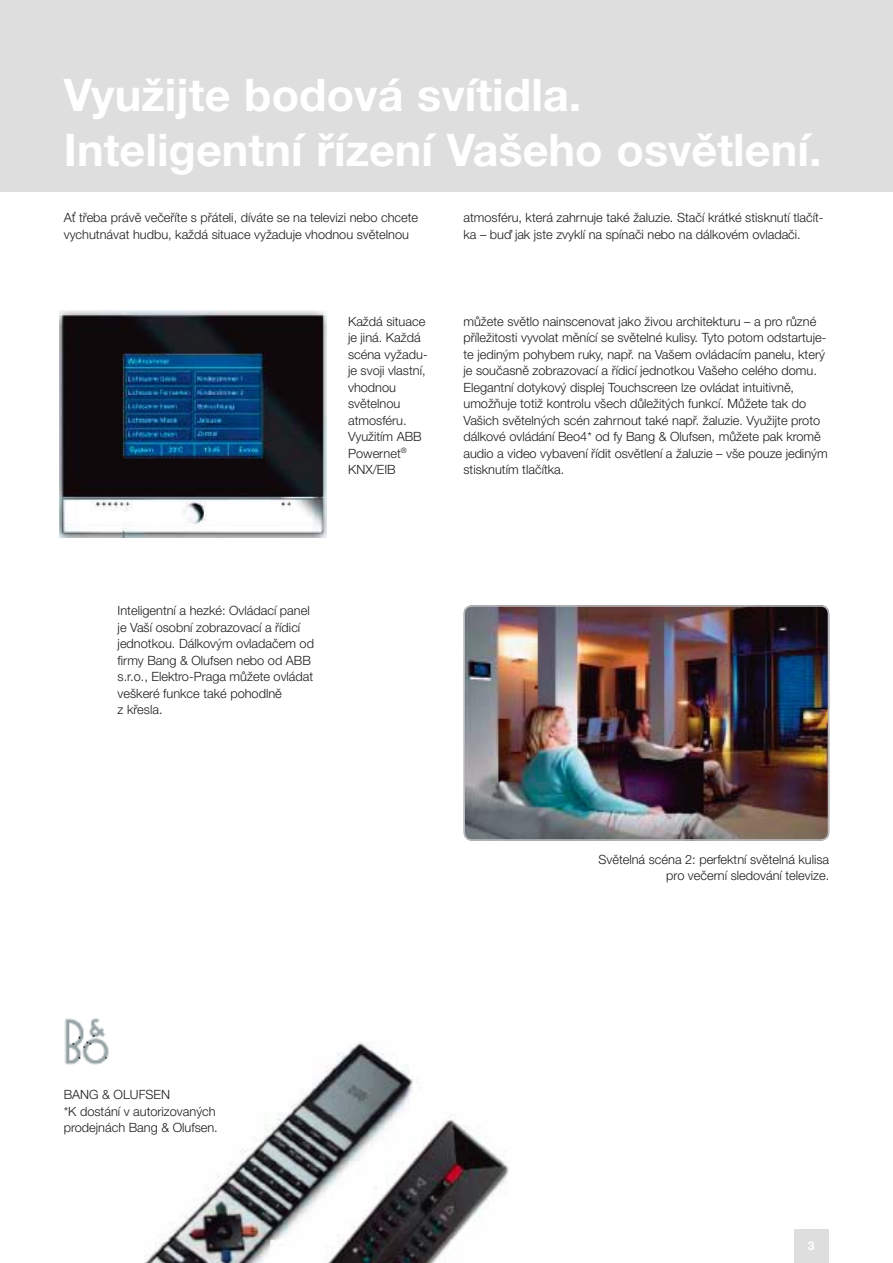
<style>
.page{position:relative;width:893px;height:1263px;background:#fff}
.page>*{position:absolute;margin:0;border:0;box-sizing:border-box;transform-origin:0 0}
.t1{font:700 45px/54.3px "Helvetica Neue CE";color:#fff}
.t2{font:300 12.75px/16.5px "Helvetica Neue CE";color:#1b1c20}
.t3{font:700 12px "Helvetica Neue CE";color:#fff}
</style>
<div class="page">
<div style="left:0;top:0;width:893px;height:191px;background:#dfdedf"></div>
<img style="left:463px;top:605px;width:366px;height:236px;border-radius:9px">
<div style="left:463px;top:605px;width:366px;height:236px;border:2px solid #b8b9bc;border-radius:8px"></div>
<img style="left:60px;top:311px;width:267px;height:226px">
<img style="left:146px;top:1042px;width:363px;height:220px">
<img style="left:64px;top:1018px;width:45px;height:47px">
<div style="left:794px;top:1229px;width:34px;height:33px;background:#dfdedf"></div>
<h1 class="t1" style="left:64px;top:73px;width:759px">Využijte bodová svítidla.<br>Inteligentní řízení Vašeho osvětlení.</h1>
<p class="t2" style="left:64px;top:211px;width:356px">Ať třeba právě večeříte s přáteli, díváte se na televizi nebo chcete vychutnávat hudbu, každá situace vyžaduje vhodnou světelnou</p>
<p class="t2" style="left:463px;top:211px;width:362px">atmosféru, která zahrnuje také žaluzie. Stačí krátké stisknutí tlačít&shy;ka – buď jak jste zvyklí na spínači nebo na dálkovém ovladači.</p>
<p class="t2" style="left:348px;top:314px;width:81px">Každá situace je jiná. Každá scéna vyžadu&shy;je svoji vlastní, vhodnou světelnou atmosféru.<br>Využitím ABB<br>Powernet<sup>®<br></sup>KNX/EIB</p>
<p class="t2" style="left:463px;top:314px;width:366px">můžete světlo nainscenovat jako živou architekturu – a pro různé příležitosti vyvolat měnící se světelné kulisy. Tyto potom odstartuje&shy;te jediným pohybem ruky, např. na Vašem ovládacím panelu, který je současně zobrazovací a řídicí jednotkou Vašeho celého domu.<br>Elegantní dotykový displej Touchscreen lze ovládat intuitivně, umožňuje totiž kontrolu všech důležitých funkcí. Můžete tak do Vašich světelných scén zahrnout také např. žaluzie. Využijte proto dálkové ovládání Beo4* od fy Bang &amp; Olufsen, můžete pak kromě audio a video vybavení řídit osvětlení a žaluzie – vše pouze jediným stisknutím tlačítka.</p>
<p class="t2" style="left:118px;top:604px;width:198px">Inteligentní a hezké: Ovládací panel je Vaší osobní zobrazovací a řídicí jednotkou. Dálkovým ovladačem od firmy Bang &amp; Olufsen nebo od ABB s.r.o., Elektro-Praga můžete ovládat veškeré funkce také pohodlně<br>z křesla.</p>
<p class="t2" style="left:598px;top:852px;width:232px;text-align:right">Světelná scéna 2: perfektní světelná kulisa pro večerní sledování televize.</p>
<p class="t2" style="left:64px;top:1088px;width:156px">BANG &amp; OLUFSEN<br>*K dostání v autorizovaných prodejnách Bang &amp; Olufsen.</p>
<p class="t3" style="left:808px;top:1242px;width:8px">3</p>
</div>
